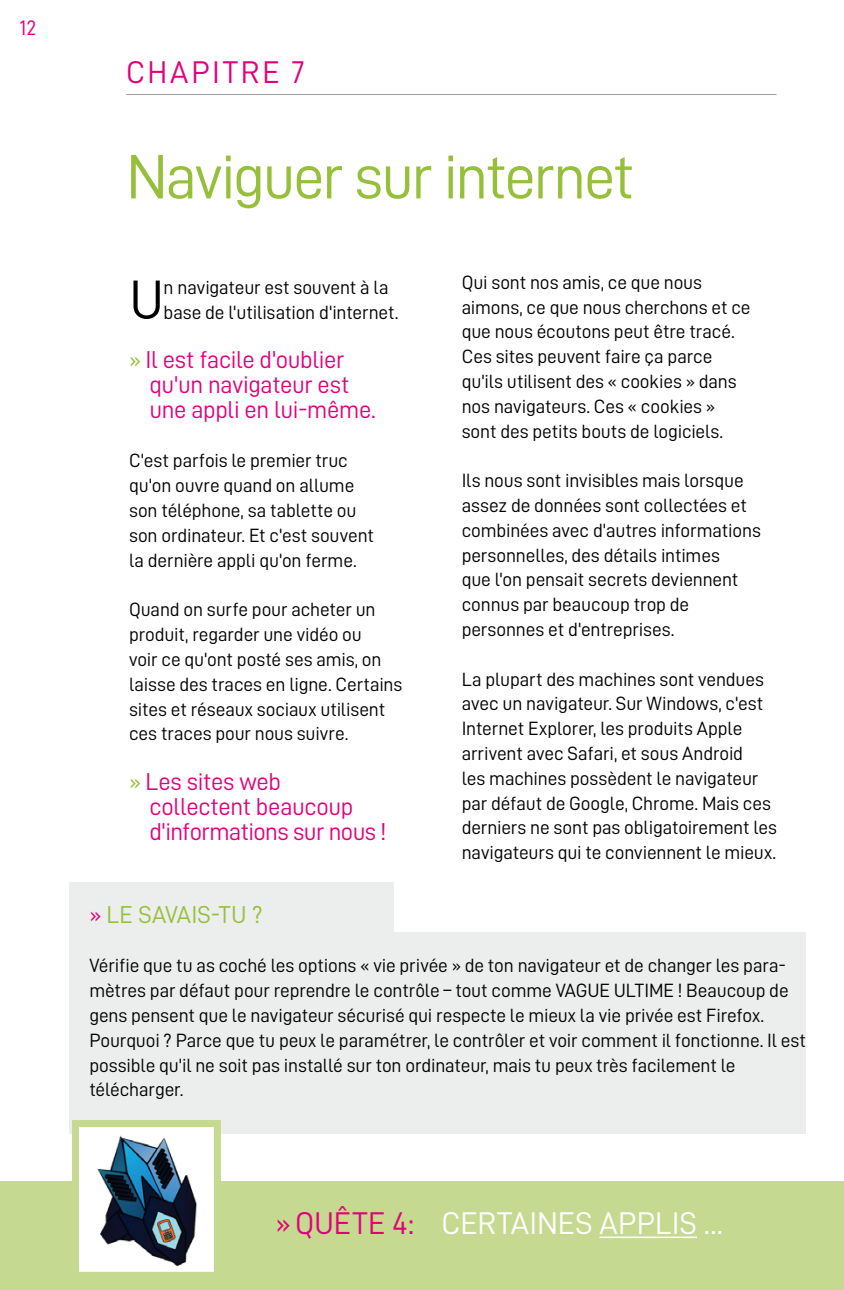
<style>
.page{position:relative;width:844px;height:1290px;background:#fff}
.page>*{position:absolute;margin:0;border:0;box-sizing:border-box;transform-origin:0 0}
.t1{font:63px "D DIN";letter-spacing:-.04em;color:#96c03a}
.t2{font:55.12px "D DIN";color:#000}
.t3{font:31.5px "D DIN";letter-spacing:.005em;color:#fff}
.t4{font:31.5px "D DIN";letter-spacing:.09em;color:#e2007a}
.t5{font:24.5px/24.8px "D DIN";letter-spacing:-.015em;color:#e2007a}
.t6{font:24.5px "D DIN";letter-spacing:.01em;color:#96c03a}
.t7{font:21px "D DIN";color:#e1007b}
.t8{font:19.25px/24.8px "D DIN";letter-spacing:-.01em;color:#000}
.s1{color:#96c03a}
.s2{color:#e2007a}
</style>
<div class="page">
<div style="left:69px;top:882px;width:736px;height:252px;background:#eceded"></div>
<hr style="left:126px;top:94px;width:650px;height:1px;background:#9c9e9f">
<div style="left:394px;top:869px;width:425px;height:63px;background:#fff"></div>
<div style="left:0;top:1181px;width:843px;height:109px;background:#c5da90"></div>
<hr style="left:599px;top:1236px;width:97px;height:2px;background:#fff">
<img style="left:80px;top:1128px;width:133px;height:142px">
<div style="left:72px;top:1120px;width:149px;height:159px;border:7px solid #c5da90"></div>
<p class="t7" style="left:19px;top:16px;width:18px">12</p>
<h3 class="t4" style="left:126px;top:55px;width:180px">CHAPITRE 7</h3>
<h1 class="t1" style="left:126px;top:142px;width:510px">Naviguer sur internet</h1>
<h2 class="t2" style="left:129px;top:269px;width:37px">U</h2>
<p class="t8" style="left:163px;top:274px;width:236px">n navigateur est souvent à la base de l'utilisation d'internet.</p>
<p class="t5" style="left:149px;top:347px;width:228px;text-indent:-20px"><span class="s1">»</span> Il est facile d'oublier qu'un navigateur est une appli en lui-même.</p>
<p class="t8" style="left:129px;top:448px;width:246px">C'est parfois le premier truc qu'on ouvre quand on allume son téléphone, sa tablette ou son ordinateur. Et c'est souvent la dernière appli qu'on ferme.</p>
<p class="t8" style="left:129px;top:597px;width:275px">Quand on surfe pour acheter un produit, regarder une vidéo ou<br>voir ce qu'ont posté ses amis, on laisse des traces en ligne. Certains sites et réseaux sociaux utilisent ces traces pour nous suivre.</p>
<p class="t5" style="left:149px;top:769px;width:238px;text-indent:-20px"><span class="s1">»</span> Les sites web collectent beaucoup d'informations sur nous !</p>
<p class="t8" style="left:461px;top:269px;width:290px">Qui sont nos amis, ce que nous aimons, ce que nous cherchons et ce que nous écoutons peut être tracé.<br>Ces sites peuvent faire ça parce qu'ils utilisent des « cookies » dans nos navigateurs. Ces « cookies » sont des petits bouts de logiciels.</p>
<p class="t8" style="left:461px;top:468px;width:300px">Ils nous sont invisibles mais lorsque assez de données sont collectées et combinées avec d'autres informations personnelles, des détails intimes<br>que l'on pensait secrets deviennent connus par beaucoup trop de personnes et d'entreprises.</p>
<p class="t8" style="left:461px;top:666px;width:317px">La plupart des machines sont vendues avec un navigateur. Sur Windows, c'est Internet Explorer, les produits Apple arrivent avec Safari, et sous Android<br>les machines possèdent le navigateur par défaut de Google, Chrome. Mais ces derniers ne sont pas obligatoirement les navigateurs qui te conviennent le mieux.</p>
<p class="t6" style="left:89px;top:901px;width:175px"><span class="s2">»</span> LE SAVAIS-TU ?</p>
<p class="t8" style="left:89px;top:953px;width:718px">Vérifie que tu as coché les options « vie privée » de ton navigateur et de changer les para&shy;mètres par défaut pour reprendre le contrôle – tout comme VAGUE ULTIME ! Beaucoup de gens pensent que le navigateur sécurisé qui respecte le mieux la vie privée est Firefox.<br>Pourquoi ? Parce que tu peux le paramétrer, le contrôler et voir comment il fonctionne. Il est possible qu'il ne soit pas installé sur ton ordinateur, mais tu peux très facilement le télécharger.</p>
<h3 class="t3" style="left:275px;top:1206px;width:449px"><span class="s2">»QUÊTE 4:</span> CERTAINES APPLIS ...</h3>
</div>
